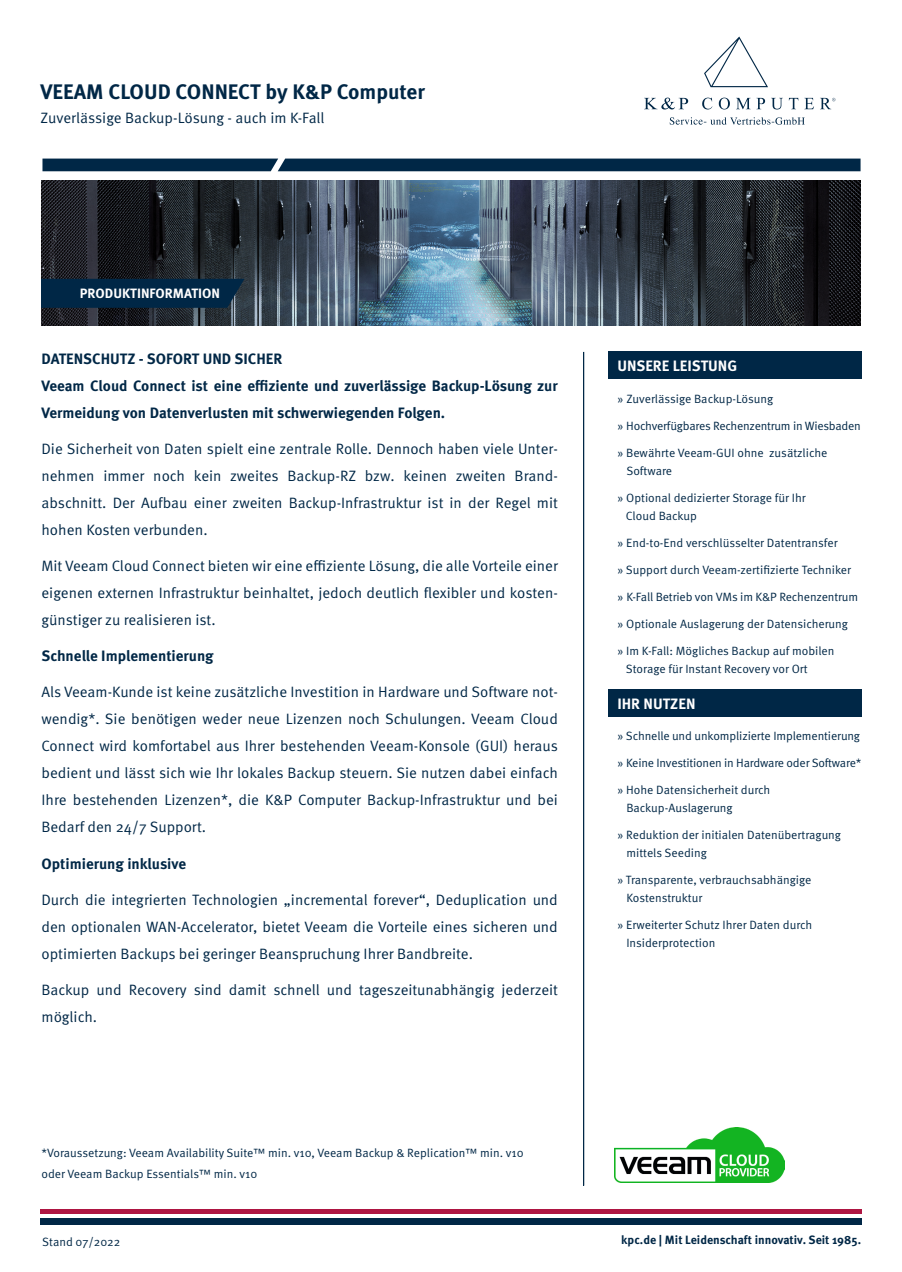
<style>
.page{position:relative;width:902px;height:1272px;background:#fff}
.page>*{position:absolute;margin:0;border:0;box-sizing:border-box;transform-origin:0 0}
.t1{font:700 21px "Meta Pro";color:#002746}
.t2{font:15px/27px "Meta Pro";color:#002746;text-align:justify}
.t3{font:700 15px/27px "Meta Pro";color:#002746}
.t4{font:700 15px "Meta Pro";color:#fff}
.t5{font:700 13.5px "Meta Pro";color:#fff}
.t6{font:12px/18px "Meta Pro";letter-spacing:-.005em;color:#002746}
.t7{font:700 12px "Meta Pro";color:#002746}
</style>
<div class="page">
<svg style="left:644px;top:98px;width:44px;height:11px"></svg>
<svg style="left:702px;top:98px;width:10px;height:11px"></svg>
<svg style="left:718px;top:98px;width:11px;height:11px"></svg>
<svg style="left:736px;top:98px;width:14px;height:11px"></svg>
<svg style="left:756px;top:98px;width:42px;height:11px"></svg>
<svg style="left:804px;top:98px;width:31px;height:11px"></svg>
<svg style="left:669px;top:117px;width:135px;height:8px"></svg>
<svg style="left:704px;top:37px;width:64px;height:50px"></svg>
<svg style="left:42px;top:158px;width:818px;height:13px;background:#0d324f"></svg>
<div style="left:608px;top:689px;width:253px;height:27px;background:#002746"></div>
<div style="left:608px;top:352px;width:253px;height:27px;background:#002746"></div>
<hr style="left:583px;top:352px;width:1px;height:833px;background:#002746">
<div style="left:40px;top:1217px;width:821px;height:7px;background:#002746"></div>
<hr style="left:40px;top:1209px;width:821px;height:4px;background:#ae1542">
<img style="left:614px;top:1127px;width:170px;height:55px">
<img style="left:42px;top:180px;width:817px;height:145px">
<div style="left:42px;top:279px;width:202px;height:29px;background:#002746"></div>
<h1 class="t1" style="left:41px;top:79px;width:386px">VEEAM CLOUD CONNECT by K&amp;P Computer</h1>
<p class="t2" style="left:41px;top:105px;width:285px">Zuverlässige Backup-Lösung - auch im K-Fall</p>
<p class="t5" style="left:80px;top:285px;width:142px">PRODUKTINFORMATION</p>
<p class="t3" style="left:41px;top:346px;width:518px">DATENSCHUTZ - SOFORT UND SICHER<br>Veeam Cloud Connect ist eine effiziente und zuverlässige Backup-Lösung zur<br>Vermeidung von Datenverlusten mit schwerwiegenden Folgen.</p>
<p class="t2" style="left:41px;top:436px;width:518px">Die Sicherheit von Daten spielt eine zentrale Rolle. Dennoch haben viele Unter&shy;nehmen immer noch kein zweites Backup-RZ bzw. keinen zweiten Brand&shy;abschnitt. Der Aufbau einer zweiten Backup-Infrastruktur ist in der Regel mit hohen Kosten verbunden.</p>
<p class="t2" style="left:41px;top:553px;width:518px">Mit Veeam Cloud Connect bieten wir eine effiziente Lösung, die alle Vorteile einer eigenen externen Infrastruktur beinhaltet, jedoch deutlich flexibler und kosten&shy;günstiger zu realisieren ist.</p>
<p class="t3" style="left:41px;top:643px;width:174px">Schnelle Implementierung</p>
<p class="t2" style="left:41px;top:679px;width:518px">Als Veeam-Kunde ist keine zusätzliche Investition in Hardware und Software not&shy;wendig*. Sie benötigen weder neue Lizenzen noch Schulungen. Veeam Cloud Connect wird komfortabel aus Ihrer bestehenden Veeam-Konsole (GUI) heraus bedient und lässt sich wie Ihr lokales Backup steuern. Sie nutzen dabei einfach Ihre bestehenden Lizenzen*, die K&amp;P Computer Backup-Infrastruktur und bei Bedarf den 24/7 Support.</p>
<p class="t3" style="left:41px;top:850px;width:146px">Optimierung inklusive</p>
<p class="t2" style="left:41px;top:886px;width:518px">Durch die integrierten Technologien „incremental forever“, Deduplication und den optionalen WAN-Accelerator, bietet Veeam die Vorteile eines sicheren und optimierten Backups bei geringer Beanspruchung Ihrer Bandbreite.</p>
<p class="t2" style="left:41px;top:976px;width:518px">Backup und Recovery sind damit schnell und tageszeitunabhängig jederzeit möglich.</p>
<p class="t6" style="left:41px;top:1142px;width:483px;line-height:21px">*Voraussetzung: Veeam Availability Suite™ min. v10, Veeam Backup &amp; Replication™ min. v10 oder Veeam Backup Essentials™ min. v10</p>
<p class="t4" style="left:617px;top:356px;width:121px">UNSERE LEISTUNG</p>
<p class="t6" style="left:617px;top:390px;width:157px">» Zuverlässige Backup-Lösung</p>
<p class="t6" style="left:617px;top:417px;width:245px">» Hochverfügbares Rechenzentrum in Wiesbaden</p>
<p class="t6" style="left:626px;top:444px;width:202px;text-indent:-9px">» Bewährte Veeam-GUI ohne zusätzliche<br>Software</p>
<p class="t6" style="left:626px;top:489px;width:181px;text-indent:-9px">» Optional dedizierter Storage für Ihr<br>Cloud Backup</p>
<p class="t6" style="left:617px;top:534px;width:222px">» End-to-End verschlüsselter Datentransfer</p>
<p class="t6" style="left:617px;top:561px;width:235px">» Support durch Veeam-zertifizierte Techniker</p>
<p class="t6" style="left:617px;top:588px;width:242px">» K-Fall Betrieb von VMs im K&amp;P Rechenzentrum</p>
<p class="t6" style="left:617px;top:615px;width:232px">» Optionale Auslagerung der Datensicherung</p>
<p class="t6" style="left:626px;top:642px;width:210px;text-indent:-9px">» Im K-Fall: Mögliches Backup auf mobilen<br>Storage für Instant Recovery vor Ort</p>
<p class="t4" style="left:617px;top:694px;width:80px">IHR NUTZEN</p>
<p class="t6" style="left:617px;top:727px;width:244px">» Schnelle und unkomplizierte Implementierung</p>
<p class="t6" style="left:617px;top:754px;width:245px">» Keine Investitionen in Hardware oder Software*</p>
<p class="t6" style="left:626px;top:781px;width:145px;text-indent:-9px">» Hohe Datensicherheit durch<br>Backup-Auslagerung</p>
<p class="t6" style="left:626px;top:826px;width:216px;text-indent:-9px">» Reduktion der initialen Datenübertragung mittels Seeding</p>
<p class="t6" style="left:626px;top:871px;width:186px;text-indent:-9px">» Transparente, verbrauchsabhängige<br>Kostenstruktur</p>
<p class="t6" style="left:626px;top:916px;width:187px;text-indent:-9px">» Erweiterter Schutz Ihrer Daten durch<br>Insiderprotection</p>
<p class="t6" style="left:42px;top:1232px;width:80px">Stand 07/2022</p>
<p class="t7" style="left:621px;top:1232px;width:241px">kpc.de | Mit Leidenschaft innovativ. Seit 1985.</p>
</div>
